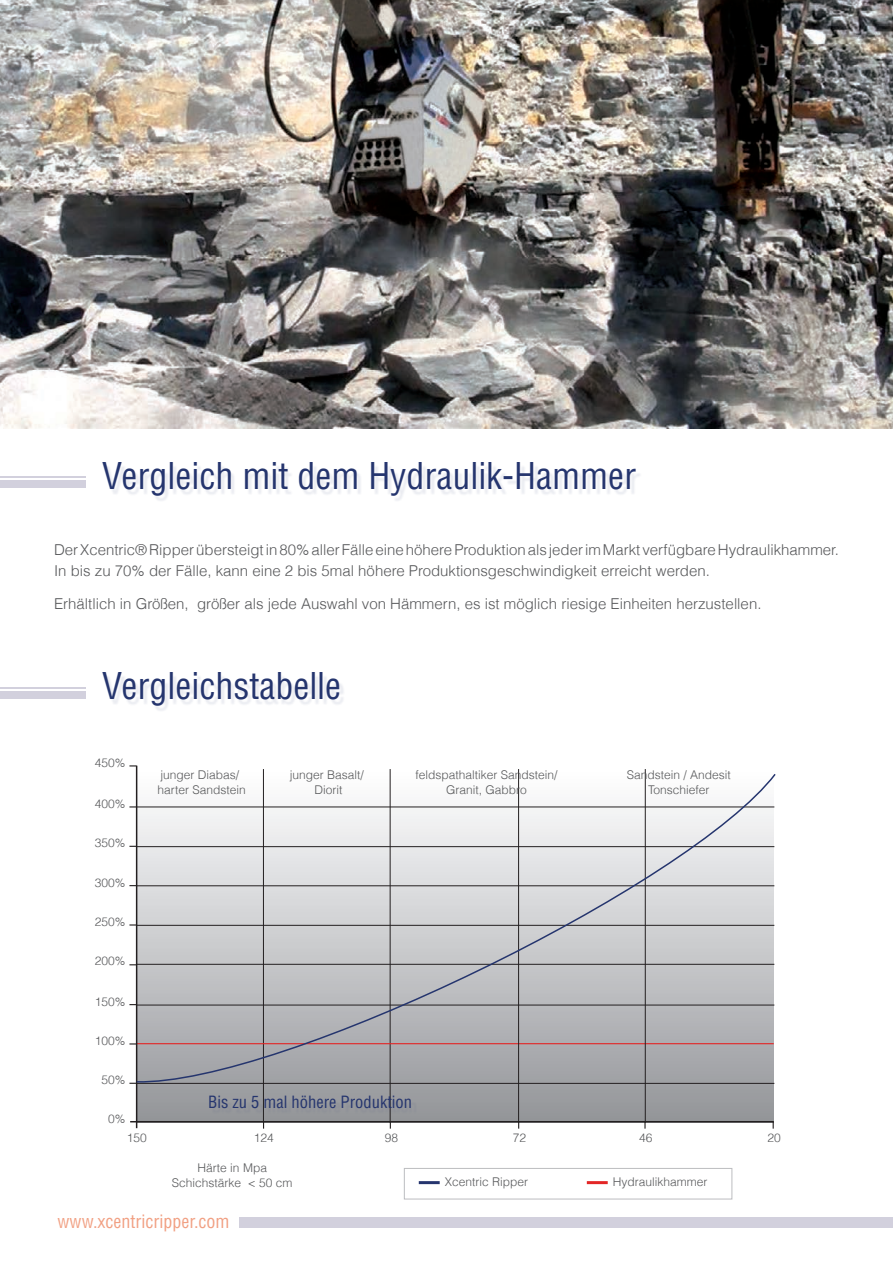
<style>
.page{position:relative;width:893px;height:1263px;background:#fff}
.page>*{position:absolute;margin:0;border:0;box-sizing:border-box;transform-origin:0 0}
.t1{font:condensed 36px "Helvetica";color:#25356e}
.t2{font:condensed 18px "Helvetica";color:#f1a083}
.t3{font:condensed 16.5px "Helvetica";color:#25356e}
.t4{font:300 15px/21px "Helvetica";color:#57585a}
.t5{font:300 12px/15px "Helvetica";color:#57585a;text-align:center}
</style>
<div class="page">
<div style="left:240px;top:1217px;width:653px;height:11px;background:#d2d0dd"></div>
<div style="left:404px;top:1168px;width:328px;height:31px;border:1px solid #bcbdc0"></div>
<div style="left:104px;top:464px;width:538px;height:38px;background:#25356e;opacity:.1"></div>
<img style="left:0;top:0;width:893px;height:428px">
<div style="left:104px;top:674px;width:242px;height:38px;background:#25356e;opacity:.1"></div>
<div style="left:0;top:480px;width:86px;height:7px;background:#d2d0dd"></div>
<hr style="left:0;top:476px;width:86px;height:2px;background:#d2d0dd">
<div style="left:0;top:691px;width:86px;height:7px;background:#d2d0dd"></div>
<hr style="left:0;top:687px;width:86px;height:2px;background:#d2d0dd">
<svg style="left:137px;top:766px;width:637px;height:355px"></svg>
<hr style="left:263px;top:769px;width:1px;height:354px;background:#231f20">
<hr style="left:390px;top:769px;width:1px;height:354px;background:#231f20">
<hr style="left:130px;top:1121px;width:644px;height:1px;background:#231f20">
<hr style="left:136px;top:766px;width:1px;height:362px;background:#231f20">
<hr style="left:518px;top:769px;width:1px;height:354px;background:#231f20">
<hr style="left:645px;top:769px;width:1px;height:354px;background:#231f20">
<svg style="left:135px;top:772px;width:641px;height:313px"></svg>
<hr style="left:587px;top:1181px;width:21px;height:3px;background:#e32626">
<hr style="left:419px;top:1181px;width:21px;height:3px;background:#25356e">
<div style="left:212px;top:1098px;width:205px;height:16px;background:#94969b"></div>
<h1 class="t1" style="left:102px;top:453px;width:536px">Vergleich mit dem Hydraulik-Hammer</h1>
<p class="t4" style="left:54px;top:538px;width:786px">Der Xcentric® Ripper übersteigt in 80% aller Fälle eine höhere Produktion als jeder im Markt verfügbare Hydraulikhammer.<br>In bis zu 70% der Fälle, kann eine 2 bis 5mal höhere Produktionsgeschwindigkeit erreicht werden.</p>
<p class="t4" style="left:54px;top:592px;width:709px">Erhältlich in Größen, größer als jede Auswahl von Hämmern, es ist möglich riesige Einheiten herzustellen.</p>
<h1 class="t1" style="left:102px;top:663px;width:241px">Vergleichstabelle</h1>
<p class="t5" style="left:95px;top:755px;width:32px">450%</p>
<p class="t5" style="left:95px;top:796px;width:32px">400%</p>
<p class="t5" style="left:95px;top:835px;width:32px">350%</p>
<p class="t5" style="left:95px;top:875px;width:32px">300%</p>
<p class="t5" style="left:95px;top:914px;width:32px">250%</p>
<p class="t5" style="left:95px;top:953px;width:32px">200%</p>
<p class="t5" style="left:95px;top:994px;width:32px">150%</p>
<p class="t5" style="left:95px;top:1033px;width:32px">100%</p>
<p class="t5" style="left:101px;top:1072px;width:26px">50%</p>
<p class="t5" style="left:108px;top:1110px;width:19px">0%</p>
<p class="t5" style="left:157px;top:767px;width:90px;text-align:left">junger Diabas/ harter Sandstein</p>
<p class="t5" style="left:290px;top:767px;width:76px">junger Basalt/<br>Diorit</p>
<p class="t5" style="left:415px;top:767px;width:144px">feldspathaltiker Sandstein/<br>Granit, Gabbro</p>
<p class="t5" style="left:627px;top:767px;width:106px">Sandstein / Andesit<br>Tonschiefer</p>
<p class="t3" style="left:208px;top:1091px;width:205px">Bis zu 5 mal höhere Produktion</p>
<p class="t5" style="left:127px;top:1129px;width:22px">150</p>
<p class="t5" style="left:254px;top:1129px;width:22px">124</p>
<p class="t5" style="left:385px;top:1129px;width:15px">98</p>
<p class="t5" style="left:513px;top:1129px;width:15px">72</p>
<p class="t5" style="left:639px;top:1129px;width:15px">46</p>
<p class="t5" style="left:767px;top:1129px;width:15px">20</p>
<p class="t5" style="left:172px;top:1160px;width:122px">Härte in Mpa<br>Schichstärke &lt; 50 cm</p>
<p class="t5" style="left:445px;top:1174px;width:85px">Xcentric Ripper</p>
<p class="t5" style="left:613px;top:1174px;width:96px">Hydraulikhammer</p>
<p class="t2" style="left:58px;top:1210px;width:173px">www.xcentricripper.com</p>
</div>
